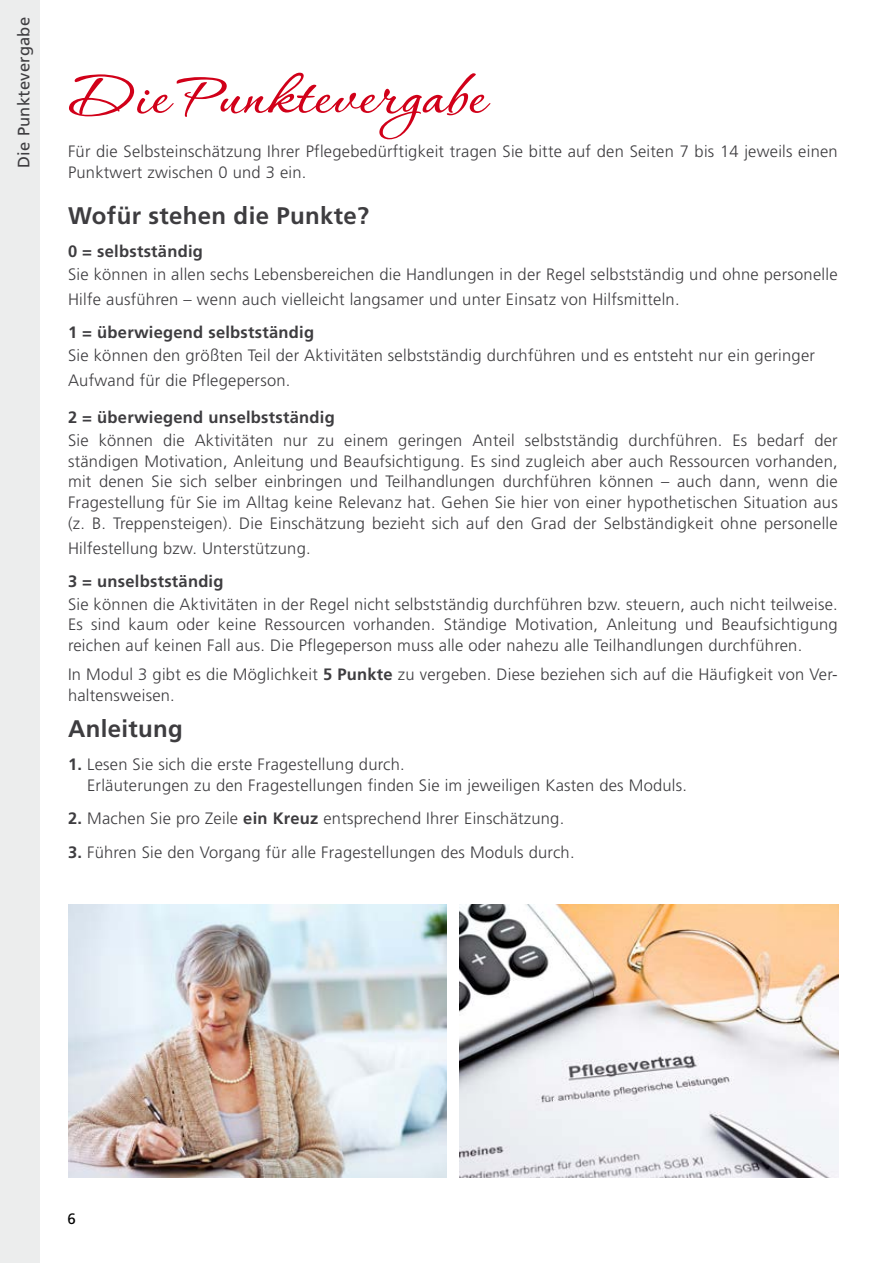
<style>
.page{position:relative;width:893px;height:1263px;background:#fff}
.page>*{position:absolute;margin:0;border:0;box-sizing:border-box;transform-origin:0 0}
.t1{font:700 66px "Corinthia Professional";color:#d10019}
.t2{font:700 24px "Frutiger";letter-spacing:.015em;color:#3e3d40}
.t3{font:300 16.5px/20.7px "Frutiger";letter-spacing:.015em;color:#3e3d40}
.t4{font:700 16.5px "Frutiger";letter-spacing:.015em;color:#3e3d40}
.t5{font:16.5px "Frutiger";letter-spacing:.015em;color:#3e3d40}
.t6{font:15px "Frutiger";color:#000}
.s1{font-weight:700}
</style>
<div class="page">
<img style="left:68px;top:904px;width:378px;height:274px">
<img style="left:460px;top:904px;width:378px;height:274px">
<div style="left:6px;top:0;width:34px;height:1263px;background:#eceded"></div>
<div style="left:0;top:0;width:7px;height:1263px;background:#eceded"></div>
<p class="t5" style="left:14px;top:168px;width:152px;rotate:-90deg">Die Punktevergabe</p>
<h1 class="t1" style="left:68px;top:63px;width:417px">Die Punktevergabe</h1>
<p class="t3" style="left:68px;top:141px;width:771px">Für die Selbsteinschätzung Ihrer Pflegebedürftigkeit tragen Sie bitte auf den Seiten 7 bis 14 jeweils einen<br>Punktwert zwischen 0 und 3 ein.</p>
<h2 class="t2" style="left:68px;top:202px;width:303px">Wofür stehen die Punkte?</h2>
<p class="t4" style="left:68px;top:242px;width:136px">0 = selbstständig</p>
<p class="t3" style="left:68px;top:262px;width:771px;line-height:24.8px">Sie können in allen sechs Lebensbereichen die Handlungen in der Regel selbstständig und ohne personelle<br>Hilfe ausführen – wenn auch vielleicht langsamer und unter Einsatz von Hilfsmitteln.</p>
<p class="t4" style="left:68px;top:323px;width:248px">1 = überwiegend selbstständig</p>
<p class="t3" style="left:68px;top:343px;width:748px;line-height:24.8px">Sie können den größten Teil der Aktivitäten selbstständig durchführen und es entsteht nur ein geringer<br>Aufwand für die Pflegeperson.</p>
<p class="t4" style="left:68px;top:408px;width:268px">2 = überwiegend unselbstständig</p>
<p class="t3" style="left:68px;top:430px;width:771px;text-align:justify">Sie können die Aktivitäten nur zu einem geringen Anteil selbstständig durchführen. Es bedarf der ständigen Motivation, Anleitung und Beaufsichtigung. Es sind zugleich aber auch Ressourcen vorhanden, mit denen Sie sich selber einbringen und Teilhandlungen durchführen können – auch dann, wenn die Fragestellung für Sie im Alltag keine Relevanz hat. Gehen Sie hier von einer hypothetischen Situation aus (z. B. Treppensteigen). Die Einschätzung bezieht sich auf den Grad der Selbständigkeit ohne personelle</p>
<p class="t3" style="left:68px;top:537px;width:244px">Hilfestellung bzw. Unterstützung.</p>
<p class="t4" style="left:68px;top:571px;width:157px">3 = unselbstständig</p>
<p class="t3" style="left:68px;top:594px;width:771px;text-align:justify">Sie können die Aktivitäten in der Regel nicht selbstständig durchführen bzw. steuern, auch nicht teilweise.<br>Es sind kaum oder keine Ressourcen vorhanden. Ständige Motivation, Anleitung und Beaufsichtigung reichen auf keinen Fall aus. Die Pflegeperson muss alle oder nahezu alle Teilhandlungen durchführen.</p>
<p class="t3" style="left:68px;top:664px;width:771px">In Modul 3 gibt es die Möglichkeit <span class="s1">5 Punkte</span> zu vergeben. Diese beziehen sich auf die Häufigkeit von Ver&shy;haltensweisen.</p>
<h2 class="t2" style="left:68px;top:714px;width:116px">Anleitung</h2>
<p class="t3" style="left:87px;top:754px;width:601px;text-indent:-19px"><span class="s1">1.</span> Lesen Sie sich die erste Fragestellung durch.<br>Erläuterungen zu den Fragestellungen finden Sie im jeweiligen Kasten des Moduls.</p>
<p class="t3" style="left:68px;top:808px;width:498px"><span class="s1">2.</span> Machen Sie pro Zeile <span class="s1">ein Kreuz</span> entsprechend Ihrer Einschätzung.</p>
<p class="t3" style="left:68px;top:842px;width:508px"><span class="s1">3.</span> Führen Sie den Vorgang für alle Fragestellungen des Moduls durch.</p>
<p class="t6" style="left:68px;top:1210px;width:10px">6</p>
</div>
